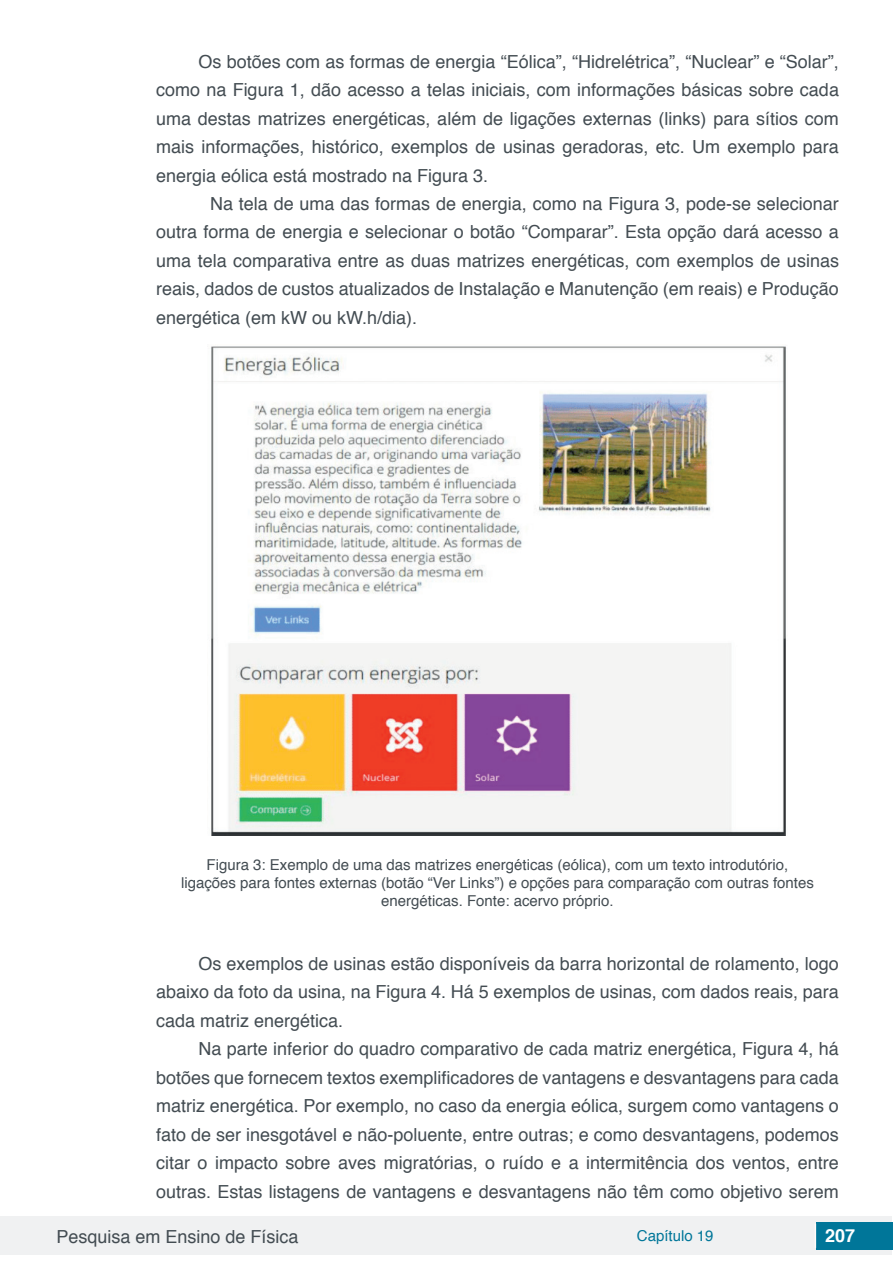
<style>
.page{position:relative;width:893px;height:1263px;background:#fff}
.page>*{position:absolute;margin:0;border:0;box-sizing:border-box;transform-origin:0 0}
.t1{font:18px/28.5px "Helvetica";color:#434c52;text-align:justify}
.t2{font:700 18px "Helvetica";color:#fff}
.t3{font:15px/18px "Helvetica";color:#434c52;text-align:center}
.t4{font:15px "Helvetica";color:#007699}
</style>
<div class="page">
<div style="left:1px;top:1216px;width:891px;height:38px;background:#f0f1f2"></div>
<div style="left:816px;top:1222px;width:77px;height:27px;background:#007699"></div>
<svg style="left:815px;top:1224px;width:1px;height:24px"></svg>
<img style="left:211px;top:346px;width:575px;height:489px">
<p class="t1" style="left:156px;top:47px;width:684px;text-indent:43px">Os botões com as formas de energia “Eólica”, “Hidrelétrica”, “Nuclear” e “Solar”, como na Figura 1, dão acesso a telas iniciais, com informações básicas sobre cada uma destas matrizes energéticas, além de ligações externas (links) para sítios com mais informações, histórico, exemplos de usinas geradoras, etc. Um exemplo para energia eólica está mostrado na Figura 3.</p>
<p class="t1" style="left:156px;top:190px;width:684px;text-indent:54px">Na tela de uma das formas de energia, como na Figura 3, pode-se selecionar outra forma de energia e selecionar o botão “Comparar”. Esta opção dará acesso a uma tela comparativa entre as duas matrizes energéticas, com exemplos de usinas reais, dados de custos atualizados de Instalação e Manutenção (em reais) e Produção energética (em kW ou kW.h/dia).</p>
<p class="t3" style="left:181px;top:856px;width:634px">Figura 3: Exemplo de uma das matrizes energéticas (eólica), com um texto introdutório, ligações para fontes externas (botão “Ver Links”) e opções para comparação com outras fontes energéticas. Fonte: acervo próprio.</p>
<p class="t1" style="left:156px;top:950px;width:684px;text-indent:43px">Os exemplos de usinas estão disponíveis da barra horizontal de rolamento, logo abaixo da foto da usina, na Figura 4. Há 5 exemplos de usinas, com dados reais, para cada matriz energética.</p>
<p class="t1" style="left:156px;top:1035px;width:684px;text-indent:43px">Na parte inferior do quadro comparativo de cada matriz energética, Figura 4, há botões que fornecem textos exemplificadores de vantagens e desvantagens para cada matriz energética. Por exemplo, no caso da energia eólica, surgem como vantagens o fato de ser inesgotável e não-poluente, entre outras; e como desvantagens, podemos citar o impacto sobre aves migratórias, o ruído e a intermitência dos ventos, entre outras. Estas listagens de vantagens e desvantagens não têm como objetivo serem</p>
<p class="t1" style="left:56px;top:1223px;width:244px">Pesquisa em Ensino de Física</p>
<p class="t4" style="left:637px;top:1224px;width:78px">Capítulo 19</p>
<p class="t2" style="left:825px;top:1221px;width:32px">207</p>
</div>
